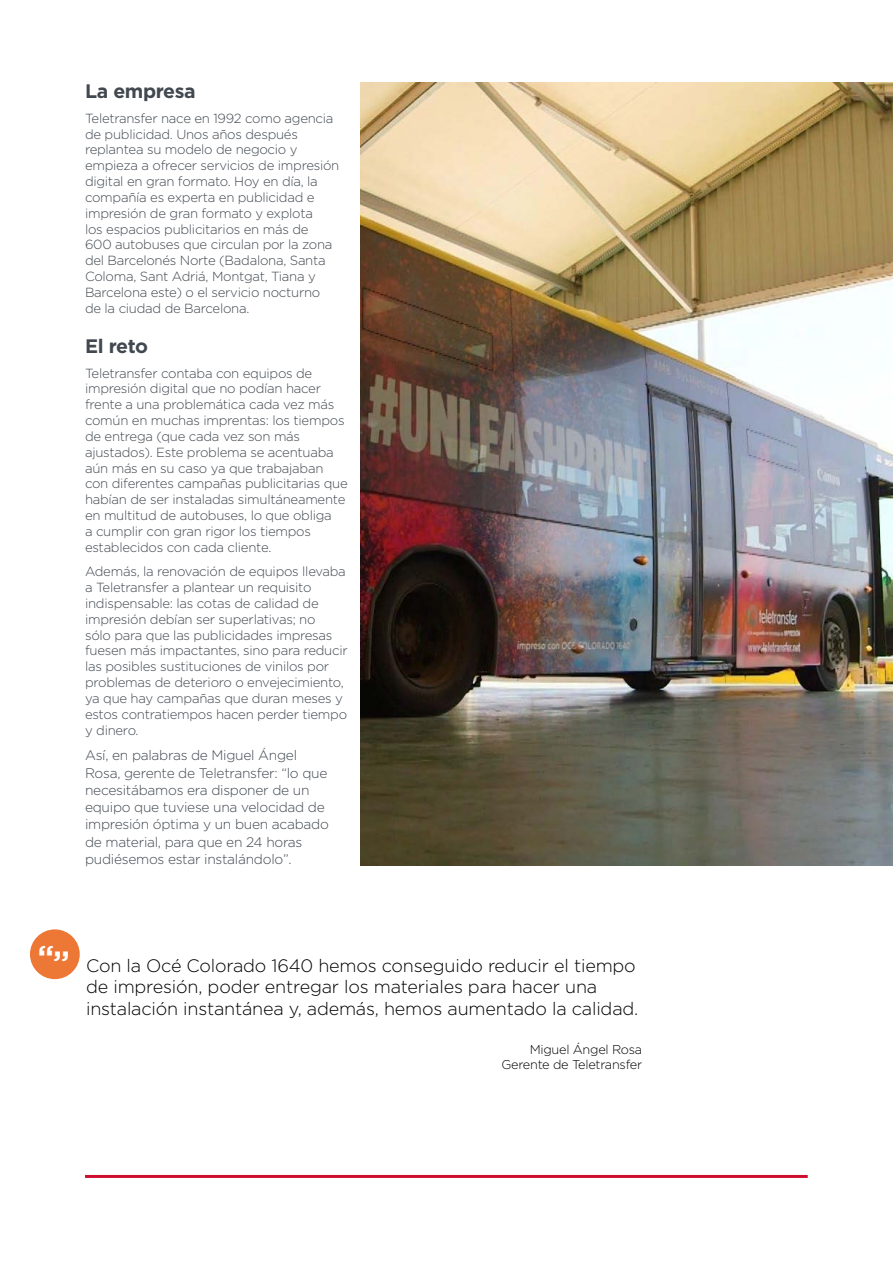
<style>
.page{position:relative;width:893px;height:1263px;background:#fff}
.page>*{position:absolute;margin:0;border:0;box-sizing:border-box;transform-origin:0 0}
.t1{font:700 30px "Gotham";color:#fff}
.t2{font:700 19.5px "Gotham";letter-spacing:-.02em;color:#41484f}
.t3{font:300 18px/21.6px "Gotham";letter-spacing:-.01em;color:#000}
.t4{font:300 13.8px/17.2px "Gotham";letter-spacing:-.02em;color:#41484f}
.t5{font:300 13.2px/15.9px "Gotham";letter-spacing:-.02em;color:#41484f}
.t6{font:300 12.75px/15.3px "Gotham";letter-spacing:-.02em;color:#000;text-align:right}
</style>
<div class="page">
<img style="left:361px;top:83px;width:532px;height:782px">
<div style="left:30px;top:929px;width:50px;height:50px;background:#ed7735;border-radius:50%"></div>
<hr style="left:85px;top:1175px;width:723px;height:3px;background:#ce0e2d">
<h2 class="t2" style="left:85px;top:79px;width:112px">La empresa</h2>
<p class="t5" style="left:85px;top:110px;width:256px">Teletransfer nace en 1992 como agencia de publicidad. Unos años después replantea su modelo de negocio y empieza a ofrecer servicios de impresión digital en gran formato. Hoy en día, la compañía es experta en publicidad e impresión de gran formato y explota<br>los espacios publicitarios en más de<br>600 autobuses que circulan por la zona del Barcelonés Norte (Badalona, Santa Coloma, Sant Adriá, Montgat, Tiana y Barcelona este) o el servicio nocturno de la ciudad de Barcelona.</p>
<h2 class="t2" style="left:85px;top:333px;width:65px">El reto</h2>
<p class="t5" style="left:85px;top:365px;width:264px">Teletransfer contaba con equipos de impresión digital que no podían hacer frente a una problemática cada vez más común en muchas imprentas: los tiempos de entrega (que cada vez son más ajustados). Este problema se acentuaba aún más en su caso ya que trabajaban con diferentes campañas publicitarias que habían de ser instaladas simultáneamente en multitud de autobuses, lo que obliga<br>a cumplir con gran rigor los tiempos establecidos con cada cliente.</p>
<p class="t5" style="left:85px;top:563px;width:264px">Además, la renovación de equipos llevaba a Teletransfer a plantear un requisito indispensable: las cotas de calidad de impresión debían ser superlativas; no<br>sólo para que las publicidades impresas fuesen más impactantes, sino para reducir las posibles sustituciones de vinilos por problemas de deterioro o envejecimiento, ya que hay campañas que duran meses y estos contratiempos hacen perder tiempo y dinero.</p>
<p class="t4" style="left:85px;top:746px;width:245px">Así, en palabras de Miguel Ángel Rosa, gerente de Teletransfer: “lo que necesitábamos era disponer de un equipo que tuviese una velocidad de impresión óptima y un buen acabado de material, para que en 24 horas pudiésemos estar instalándolo”.</p>
<h1 class="t1" style="left:38px;top:936px;width:18px">‘‘</h1>
<h1 class="t1" style="left:70px;top:970px;width:18px;rotate:-180deg">‘‘</h1>
<h3 class="t3" style="left:86px;top:954px;width:554px">Con la Océ Colorado 1640 hemos conseguido reducir el tiempo de impresión, poder entregar los materiales para hacer una instalación instantánea y, además, hemos aumentado la calidad.</h3>
<p class="t6" style="left:501px;top:1041px;width:142px">Miguel Ángel Rosa<br>Gerente de Teletransfer</p>
</div>
